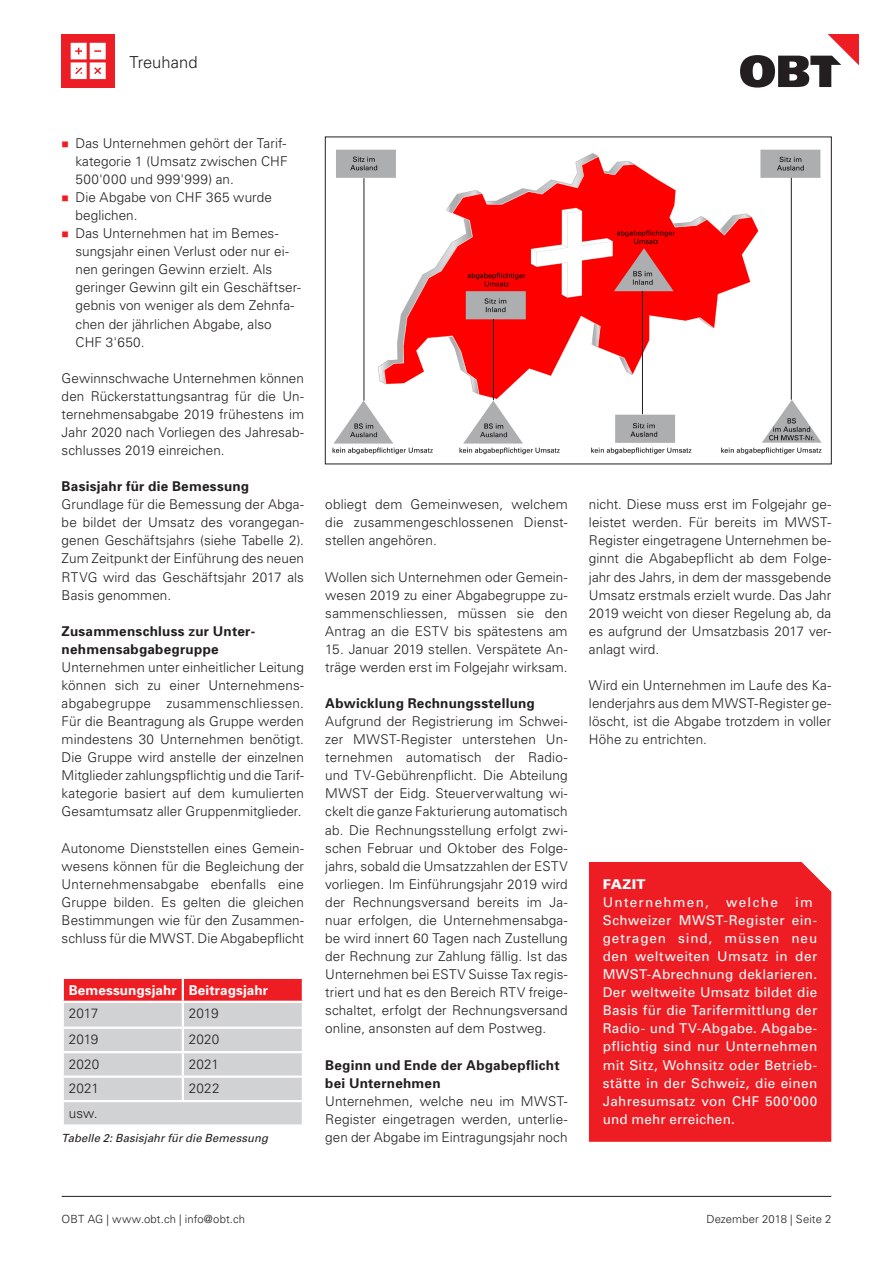
<style>
.page{position:relative;width:893px;height:1263px;background:#fff}
.page>*{position:absolute;margin:0;border:0;box-sizing:border-box;transform-origin:0 0}
.t1{font:300 16.5px "Univers";letter-spacing:.005em;color:#231f20}
.Lauftext{font:300 13.5px/18px "Univers";letter-spacing:.005em;color:#231f20;text-align:justify}
.Fazit{font:13.5px/18px "Univers";letter-spacing:.025em;color:#fff}
.Lauftext_kleiner_Zwi{font:700 13.5px/18px "Univers";letter-spacing:.02em;color:#231f20}
.Tabellenlauftext{font:300 13.5px "Univers";letter-spacing:.01em;color:#231f20}
.Tabellenlauftext-2{font:700 13.5px "Univers";letter-spacing:.01em;color:#fff}
.Fazit-2{font:13.5px "Univers";letter-spacing:.095em;color:#fff}
.Fazit-3{font:900 13.5px "Univers";letter-spacing:.015em;color:#fff}
.t2{font:300 11.25px "Univers";letter-spacing:.01em;color:#231f20}
.Bildlegende{font:italic 11.25px "Univers";letter-spacing:.005em;color:#231f20}
</style>
<div class="page">
<hr style="left:62px;top:1196px;width:769px;height:1px;background:#231f20">
<svg style="left:740px;top:34px;width:119px;height:54px"></svg>
<div style="left:589px;top:862px;width:242px;height:280px;background:#ee1d23"></div>
<svg style="left:64px;top:979px;width:238px;height:145px;background:#d6b4b7"></svg>
<hr style="left:182px;top:979px;width:2px;height:22px;background:#fff">
<hr style="left:62px;top:1001px;width:121px;height:2px;background:#fff">
<hr style="left:183px;top:1001px;width:121px;height:2px;background:#fff">
<hr style="left:182px;top:1003px;width:2px;height:23px;background:#fff">
<hr style="left:62px;top:1026px;width:121px;height:3px;background:#fff">
<hr style="left:183px;top:1026px;width:121px;height:3px;background:#fff">
<hr style="left:182px;top:1029px;width:2px;height:22px;background:#fff">
<hr style="left:62px;top:1051px;width:121px;height:2px;background:#fff">
<hr style="left:183px;top:1051px;width:121px;height:2px;background:#fff">
<hr style="left:182px;top:1053px;width:2px;height:22px;background:#fff">
<hr style="left:62px;top:1075px;width:121px;height:3px;background:#fff">
<hr style="left:183px;top:1075px;width:121px;height:3px;background:#fff">
<hr style="left:182px;top:1078px;width:2px;height:22px;background:#fff">
<hr style="left:62px;top:1100px;width:121px;height:2px;background:#fff">
<hr style="left:183px;top:1100px;width:121px;height:2px;background:#fff">
<img style="left:332px;top:149px;width:490px;height:306px">
<hr style="left:364px;top:178px;width:1px;height:223px;background:#231f20">
<hr style="left:791px;top:178px;width:1px;height:222px;background:#231f20">
<hr style="left:493px;top:319px;width:1px;height:81px;background:#231f20">
<hr style="left:642px;top:291px;width:1px;height:123px;background:#231f20">
<div style="left:62px;top:34px;width:53px;height:53px;background:#ec1d25"></div>
<svg style="left:71px;top:43px;width:35px;height:36px"></svg>
<p class="t1" style="left:130px;top:52px;width:69px">Treuhand</p>
<p class="Lauftext" style="left:75px;top:134px;width:214px">Das Unternehmen gehört der Tarif&shy;kategorie 1 (Umsatz zwischen CHF 500'000 und 999'999) an.</p>
<p class="Lauftext" style="left:75px;top:188px;width:198px">Die Abgabe von CHF 365 wurde beglichen.</p>
<p class="Lauftext" style="left:75px;top:224px;width:227px;text-align:left">Das Unternehmen hat im Bemes&shy;sungsjahr einen Verlust oder nur ei&shy;nen geringen Gewinn erzielt. Als geringer Gewinn gilt ein Geschäftser&shy;gebnis von weniger als dem Zehnfa&shy;chen der jährlichen Abgabe, also<br>CHF 3'650.</p>
<p class="Lauftext" style="left:62px;top:369px;width:244px">Gewinnschwache Unternehmen können den Rückerstattungsantrag für die Un&shy;ternehmensabgabe 2019 frühestens im Jahr 2020 nach Vorliegen des Jahresab&shy;schlusses 2019 einreichen.</p>
<p class="Lauftext_kleiner_Zwi" style="left:62px;top:477px;width:189px">Basisjahr für die Bemessung</p>
<p class="Lauftext" style="left:62px;top:495px;width:244px">Grundlage für die Bemessung der Abga&shy;be bildet der Umsatz des vorangegan&shy;genen Geschäftsjahrs (siehe Tabelle 2).<br>Zum Zeitpunkt der Einführung des neuen RTVG wird das Geschäftsjahr 2017 als Basis genommen.</p>
<p class="Lauftext_kleiner_Zwi" style="left:62px;top:622px;width:195px">Zusammenschluss zur Unter&shy;nehmensabgabegruppe</p>
<p class="Lauftext" style="left:62px;top:658px;width:244px">Unternehmen unter einheitlicher Leitung können sich zu einer Unternehmens&shy;abgabegruppe zusammenschliessen.<br>Für die Beantragung als Gruppe werden mindestens 30 Unternehmen benötigt.<br>Die Gruppe wird anstelle der einzelnen Mitglieder zahlungspflichtig und die Tarif&shy;kategorie basiert auf dem kumulierten Gesamtumsatz aller Gruppenmitglieder.</p>
<p class="Lauftext" style="left:62px;top:839px;width:244px">Autonome Dienststellen eines Gemein&shy;wesens können für die Begleichung der Unternehmensabgabe ebenfalls eine Gruppe bilden. Es gelten die gleichen Bestimmungen wie für den Zusammen&shy;schluss für die MWST. Die Abgabepflicht</p>
<p class="Tabellenlauftext-2" style="left:69px;top:981px;width:110px">Bemessungsjahr</p>
<p class="Tabellenlauftext-2" style="left:189px;top:981px;width:81px">Beitragsjahr</p>
<p class="Tabellenlauftext" style="left:69px;top:1005px;width:31px">2017</p>
<p class="Tabellenlauftext" style="left:189px;top:1005px;width:31px">2019</p>
<p class="Tabellenlauftext" style="left:69px;top:1031px;width:31px">2019</p>
<p class="Tabellenlauftext" style="left:189px;top:1031px;width:32px">2020</p>
<p class="Tabellenlauftext" style="left:69px;top:1056px;width:32px">2020</p>
<p class="Tabellenlauftext" style="left:189px;top:1056px;width:32px">2021</p>
<p class="Tabellenlauftext" style="left:69px;top:1080px;width:32px">2021</p>
<p class="Tabellenlauftext" style="left:189px;top:1080px;width:32px">2022</p>
<p class="Tabellenlauftext" style="left:69px;top:1105px;width:30px">usw.</p>
<p class="Bildlegende" style="left:62px;top:1131px;width:208px">Tabelle 2: Basisjahr für die Bemessung</p>
<p class="Lauftext" style="left:325px;top:495px;width:244px">obliegt dem Gemeinwesen, welchem die zusammengeschlossenen Dienst&shy;stellen angehören.</p>
<p class="Lauftext" style="left:325px;top:568px;width:244px">Wollen sich Unternehmen oder Gemein&shy;wesen 2019 zu einer Abgabegruppe zu&shy;sammenschliessen, müssen sie den Antrag an die ESTV bis spätestens am</p>
<p class="Lauftext" style="left:325px;top:640px;width:244px">15. Januar 2019 stellen. Verspätete An&shy;träge werden erst im Folgejahr wirksam.</p>
<p class="Lauftext_kleiner_Zwi" style="left:325px;top:694px;width:211px">Abwicklung Rechnungsstellung</p>
<p class="Lauftext" style="left:325px;top:712px;width:244px">Aufgrund der Registrierung im Schwei&shy;zer MWST-Register unterstehen Un&shy;ternehmen automatisch der Radio&shy;und TV-Gebührenpflicht. Die Abteilung MWST der Eidg. Steuerverwaltung wi&shy;ckelt die ganze Fakturierung automatisch ab. Die Rechnungsstellung erfolgt zwi&shy;schen Februar und Oktober des Folge&shy;jahrs, sobald die Umsatzzahlen der ESTV vorliegen. Im Einführungsjahr 2019 wird der Rechnungsversand bereits im Ja&shy;nuar erfolgen, die Unternehmensabga&shy;be wird innert 60 Tagen nach Zustellung der Rechnung zur Zahlung fällig. Ist das Unternehmen bei ESTV Suisse Tax regis&shy;triert und hat es den Bereich RTV freige&shy;schaltet, erfolgt der Rechnungsversand online, ansonsten auf dem Postweg.</p>
<p class="Lauftext_kleiner_Zwi" style="left:325px;top:1056px;width:236px">Beginn und Ende der Abgabepflicht bei Unternehmen</p>
<p class="Lauftext" style="left:325px;top:1092px;width:244px">Unternehmen, welche neu im MWST-Register eingetragen werden, unterlie&shy;gen der Abgabe im Eintragungsjahr noch</p>
<p class="Lauftext" style="left:589px;top:495px;width:244px">nicht. Diese muss erst im Folgejahr ge&shy;leistet werden. Für bereits im MWST-Register eingetragene Unternehmen be&shy;ginnt die Abgabepflicht ab dem Folge&shy;jahr des Jahrs, in dem der massgebende Umsatz erstmals erzielt wurde. Das Jahr 2019 weicht von dieser Regelung ab, da es aufgrund der Umsatzbasis 2017 ver&shy;anlagt wird.</p>
<p class="Lauftext" style="left:589px;top:676px;width:244px">Wird ein Unternehmen im Laufe des Ka&shy;lenderjahrs aus dem MWST-Register ge&shy;löscht, ist die Abgabe trotzdem in voller Höhe zu entrichten.</p>
<p class="Fazit-3" style="left:603px;top:875px;width:44px">FAZIT</p>
<p class="Fazit-2" style="left:603px;top:894px;width:108px">Unternehmen,</p>
<p class="Fazit" style="left:726px;top:893px;width:53px">welche</p>
<p class="Fazit" style="left:603px;top:893px;width:216px;text-indent:192px">im<br>Schweizer MWST-Register ein&shy;getragen sind, müssen neu den weltweiten Umsatz in der<br>MWST-Abrechnung deklarieren.<br>Der weltweite Umsatz bildet die<br>Basis für die Tarifermittlung der<br>Radio- und TV-Abgabe. Abgabe&shy;pflichtig sind nur Unternehmen mit Sitz, Wohnsitz oder Betrieb&shy;stätte in der Schweiz, die einen<br>Jahresumsatz von CHF 500'000 und mehr erreichen.</p>
<p class="t2" style="left:62px;top:1212px;width:185px">OBT AG | www.obt.ch | info@obt.ch</p>
<p class="t2" style="left:706px;top:1212px;width:126px">Dezember 2018 | Seite 2</p>
</div>
